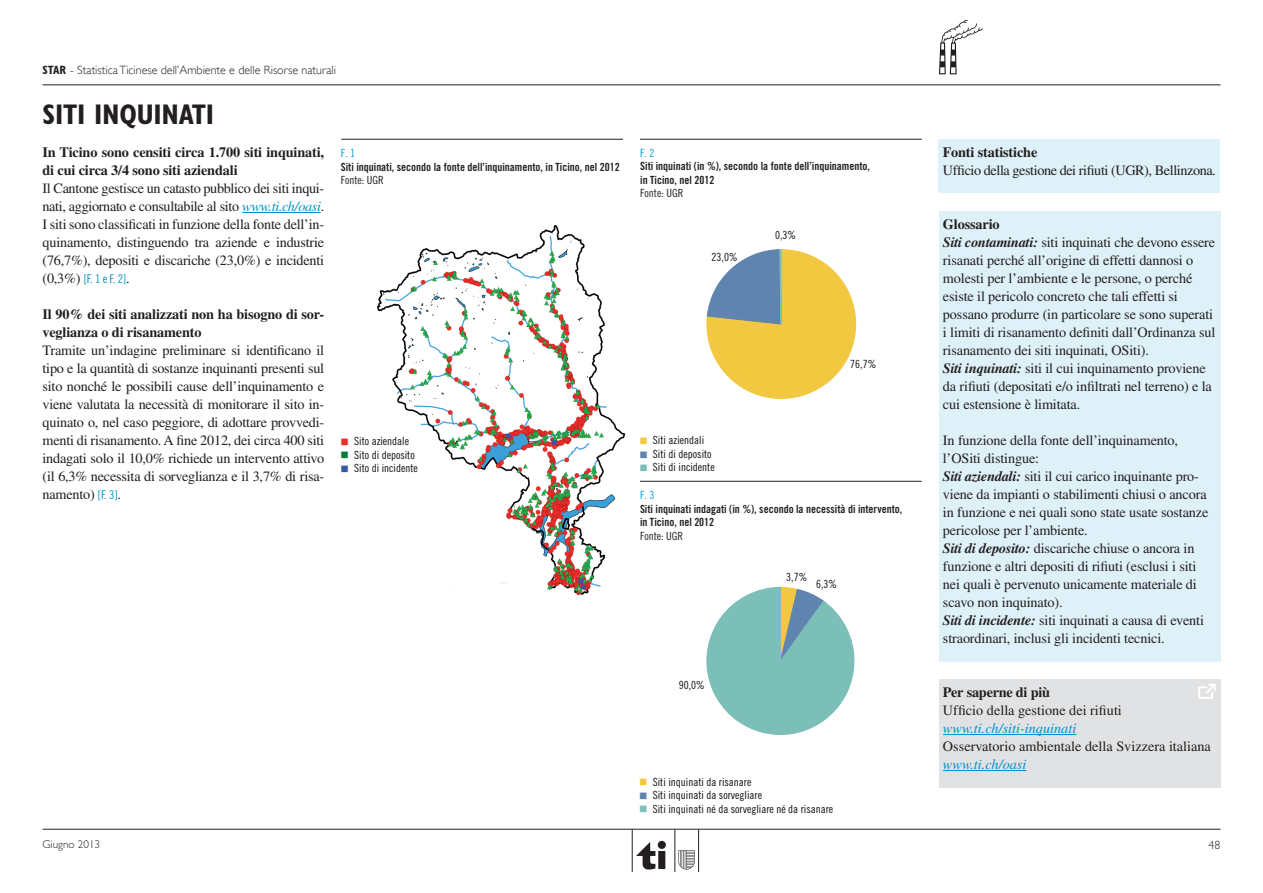
<style>
.page{position:relative;width:1263px;height:893px;background:#fff}
.page>*{position:absolute;margin:0;border:0;box-sizing:border-box;transform-origin:0 0}
.t1{font:700 condensed 28.5px "Gill Sans";letter-spacing:-.01em;color:#231f20}
.t2{font:14.25px/18px "Times";letter-spacing:-.01em;color:#231f20}
.t3{font:14.25px/18px "Times";letter-spacing:-.03em;color:#231f20}
.t4{font:300 12px "Gill Sans";color:#231f20}
.t5{font:12px "Trade Gothic Cond Eighteen";color:#0092c8}
.t6{font:300 12px "Gill Sans CE";color:#231f20}
.t7{font:11.25px/13.5px "Trade Gothic LT Std Bd Cn 20";color:#231f20}
.t8{font:11.25px/13.5px "Trade Gothic LT Std Cn 18";color:#130d0f}
.t9{font:300 11.25px "Gill Sans CE";color:#231f20}
.t10{font:11.25px/13.5px "Wingdings";color:#f3c841;text-align:justify}
.t11{font:11.25px/13.5px "Wingdings";color:#ee2d29;text-align:justify}
.s1{font-weight:700;font-stretch:condensed}
.s2{font-weight:700}
.s3{font-style:italic;color:#0092c8}
.s4{font-family:"Times";font-size:14.25px;color:#231f20}
.s5{font-family:"Trade Gothic Cond Eighteen";font-size:12px;color:#0092c8}
.s6{font-family:"Trade Gothic LT Std Cn 18";color:#009fda}
.s7{font-family:"Trade Gothic LT Std Cn 18"}
.s8{color:#067a3c}
.s9{color:#3759a7}
.s10{color:#5f84b0}
.s11{color:#7cbeb8}
.s12{font-weight:700;font-style:italic}
</style>
<div class="page">
<hr style="left:43px;top:829px;width:1177px;height:1px;background:#231f20">
<hr style="left:43px;top:85px;width:1177px;height:1px;background:#231f20">
<svg style="left:678px;top:850px;width:17px;height:19px"></svg>
<div style="left:658px;top:841px;width:8px;height:8px;background:#231f20;border-radius:50%"></div>
<svg style="left:636px;top:842px;width:19px;height:27px"></svg>
<div style="left:658px;top:851px;width:7px;height:18px;background:#231f20"></div>
<hr style="left:632px;top:829px;width:1px;height:43px;background:#231f20">
<hr style="left:675px;top:829px;width:1px;height:43px;background:#231f20">
<hr style="left:698px;top:829px;width:1px;height:43px;background:#231f20">
<hr style="left:242px;top:212px;width:79px;height:1px;background:#0092c8">
<div style="left:939px;top:139px;width:281px;height:54px;background:#def0f8"></div>
<div style="left:939px;top:211px;width:281px;height:450px;background:#def0f8"></div>
<hr style="left:341px;top:139px;width:282px;height:1px;background:#231f20">
<hr style="left:640px;top:139px;width:282px;height:1px;background:#231f20">
<div style="left:939px;top:679px;width:281px;height:108px;background:#e1e2e4"></div>
<hr style="left:943px;top:734px;width:133px;height:1px;background:#0092c8">
<hr style="left:943px;top:770px;width:83px;height:1px;background:#0092c8">
<svg style="left:1198px;top:684px;width:18px;height:15px"></svg>
<svg style="left:706px;top:249px;width:150px;height:150px"></svg>
<svg style="left:706px;top:587px;width:149px;height:148px"></svg>
<hr style="left:640px;top:481px;width:282px;height:1px;background:#231f20">
<svg style="left:939px;top:20px;width:44px;height:54px"></svg>
<img style="left:377px;top:226px;width:247px;height:369px">
<p class="t4" style="left:43px;top:64px;width:295px"><span class="s1">STAR</span> - Statistica Ticinese dell’Ambiente e delle Risorse naturali</p>
<p class="t1" style="left:43px;top:98px;width:67px">SITI INQUIN</p>
<p class="t1" style="left:179px;top:98px;width:33px">ATI</p>
<p class="t2" style="left:43px;top:143px;width:283px"><span class="s2">In Ticino sono censiti circa 1.700 siti inquinati, di cui circa 3/4 sono siti aziendali<br></span>Il Cantone gestisce un catasto pubblico dei siti inqui&shy;nati, aggiornato e consultabile al sito <span class="s3">www.ti.ch/oasi</span>.<br>I siti sono classificati in funzione della fonte dell’in&shy;quinamento, distinguendo tra aziende e industrie (76,7%), depositi e discariche (23,0%) e incidenti</p>
<p class="t5" style="left:43px;top:272px;width:89px"><span class="s4">(0,3%)</span> [F. 1 e F. 2]<span class="s4">.</span></p>
<p class="t2" style="left:43px;top:305px;width:283px"><span class="s2">Il 90% dei siti analizzati non ha bisogno di sor&shy;veglianza o di risanamento<br></span>Tramite un’indagine preliminare si identificano il tipo e la quantità di sostanze inquinanti presenti sul sito nonché le possibili cause dell’inquinamento e viene valutata la necessità di monitorare il sito in&shy;quinato o, nel caso peggiore, di adottare provvedi&shy;menti di risanamento. A fine 2012, dei circa 400 siti indagati solo il 10,0% richiede un intervento attivo (il 6,3% necessita di sorveglianza e il 3,7% di risa&shy;namento) <span class="s5">[F. 3]</span>.</p>
<p class="t7" style="left:341px;top:146px;width:281px"><span class="s6">F. 1<br></span>Siti inquinati, secondo la fonte dell’inquinamento, in Ticino, nel 2012<br><span class="s7">Fonte: UGR</span></p>
<p class="t8" style="left:354px;top:434px;width:65px">Sito aziendale<br>Sito di deposito<br>Sito di incidente</p>
<p class="t11" style="left:341px;top:435px;width:10px">■ <span class="s8">■ </span><span class="s9">■</span></p>
<p class="t7" style="left:640px;top:146px;width:231px"><span class="s6">F. 2<br></span>Siti inquinati (in %), secondo la fonte dell’inquinamento, in Ticino, nel 2012<br><span class="s7">Fonte: UGR</span></p>
<p class="t8" style="left:712px;top:250px;width:28px">23,0%</p>
<p class="t8" style="left:775px;top:228px;width:23px">0,3%</p>
<p class="t8" style="left:653px;top:433px;width:63px">Siti aziendali<br>Siti di deposito<br>Siti di incidente</p>
<p class="t10" style="left:639px;top:434px;width:10px">■ <span class="s10">■ </span><span class="s11">■</span></p>
<p class="t8" style="left:850px;top:357px;width:28px">76,7%</p>
<p class="t7" style="left:640px;top:488px;width:264px"><span class="s6">F. 3<br></span>Siti inquinati indagati (in %), secondo la necessità di intervento, in Ticino, nel 2012<br><span class="s7">Fonte: UGR</span></p>
<p class="t8" style="left:786px;top:570px;width:23px">3,7%</p>
<p class="t8" style="left:816px;top:577px;width:23px">6,3%</p>
<p class="t3" style="left:943px;top:143px;width:274px"><span class="s2">Fonti statistiche<br></span>Ufficio della gestione dei rifiuti (UGR), Bellinzona.</p>
<p class="t2" style="left:943px;top:215px;width:274px"><span class="s2">Glossario<br></span><span class="s12">Siti contaminati:</span> siti inquinati che devono essere risanati perché all’origine di effetti dannosi o molesti per l’ambiente e le persone, o perché esiste il pericolo concreto che tali effetti si possano produrre (in particolare se sono superati i limiti di risanamento definiti dall’Ordinanza sul risanamento dei siti inquinati, OSiti).<br><span class="s12">Siti inquinati:</span> siti il cui inquinamento proviene da rifiuti (depositati e/o infiltrati nel terreno) e la cui estensione è limitata.</p>
<p class="t2" style="left:943px;top:431px;width:267px">In funzione della fonte dell’inquinamento, l’OSiti distingue:<br><span class="s12">Siti aziendali:</span> siti il cui carico inquinante pro&shy;viene da impianti o stabilimenti chiusi o ancora in funzione e nei quali sono state usate sostanze pericolose per l’ambiente.<br><span class="s12">Siti di deposito:</span> discariche chiuse o ancora in funzione e altri depositi di rifiuti (esclusi i siti nei quali è pervenuto unicamente materiale di scavo non inquinato).<br><span class="s12">Siti di incidente:</span> siti inquinati a causa di eventi straordinari, inclusi gli incidenti tecnici.</p>
<p class="t8" style="left:679px;top:678px;width:28px">90,0%</p>
<p class="t2" style="left:943px;top:683px;width:269px"><span class="s2">Per saperne di più<br></span>Ufficio della gestione dei rifiuti <span class="s3">www.ti.ch/siti-inquinati<br></span>Osservatorio ambientale della Svizzera italiana <span class="s3">www.ti.ch/oasi</span></p>
<p class="t8" style="left:653px;top:775px;width:182px">Siti inquinati da risanare<br>Siti inquinati da sorvegliare<br>Siti inquinati né da sorvegliare né da risanare</p>
<p class="t10" style="left:639px;top:776px;width:10px">■ <span class="s10">■ </span><span class="s11">■</span></p>
<p class="t9" style="left:43px;top:838px;width:59px">Giugno 2013</p>
<p class="t6" style="left:1208px;top:838px;width:13px">48</p>
</div>
